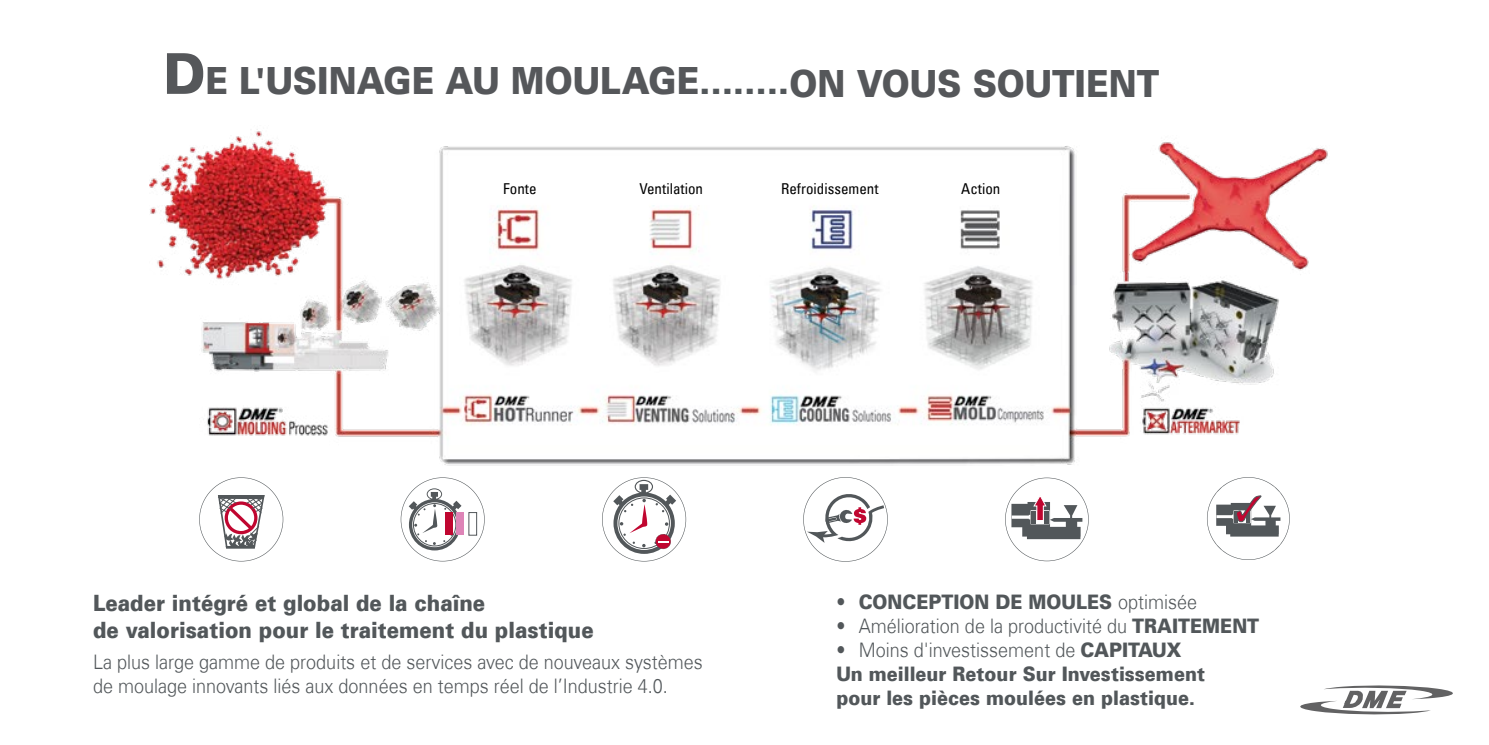
<style>
.page{position:relative;width:1489px;height:745px;background:#fff}
.page>*{position:absolute;margin:0;border:0;box-sizing:border-box;transform-origin:0 0}
.t1{font:900 37.5px "Univers Com 75";color:#55575a;scale:.9 1}
.t2{font:900 22.5px/27px "Univers Com 75";color:#52575a;scale:.9 1}
.t3{font:300 20px/24px "Univers Com 45";color:#52575a;scale:.9 1}
.t4{font:900 20px/24px "Univers Com 75";color:#52575a;scale:.9 1}
.t5{font:condensed 15px "Univers Com 57";color:#000}
.s1{font-size:56.25px}
.s2{color:#52575a}
.s3{font-family:"Univers Com 45";font-weight:300}
.s4{font-family:"Univers Com 75";font-weight:900}
</style>
<div class="page">
<svg style="left:1300px;top:685px;width:153px;height:29px"></svg>
<img style="left:149px;top:129px;width:1179px;height:337px">
<svg style="left:199px;top:477px;width:84px;height:84px"></svg>
<svg style="left:400px;top:477px;width:84px;height:84px"></svg>
<div style="left:469px;top:512px;width:7px;height:23px;background:#fff"></div>
<div style="left:468px;top:512px;width:9px;height:23px;border:1px solid #52575a"></div>
<div style="left:445px;top:512px;width:8px;height:23px;background:#c00630"></div>
<div style="left:456px;top:512px;width:8px;height:23px;background:#de84b7"></div>
<svg style="left:602px;top:477px;width:84px;height:84px"></svg>
<svg style="left:803px;top:477px;width:84px;height:84px"></svg>
<svg style="left:1005px;top:477px;width:83px;height:84px"></svg>
<svg style="left:1207px;top:477px;width:82px;height:82px"></svg>
<h1 class="t1" style="left:163px;top:57px;width:1108px"><span class="s1">D</span>E L'USINAGE AU MOULAGE<span class="s2">........</span> ON VOUS SOUTIENT</h1>
<p class="t5" style="left:503px;top:179px;width:35px">Fonte</p>
<p class="t5" style="left:639px;top:179px;width:65px">Ventilation</p>
<p class="t5" style="left:781px;top:179px;width:99px">Refroidissement</p>
<p class="t5" style="left:961px;top:179px;width:41px">Action</p>
<p class="t2" style="left:93px;top:588px;width:558px">Leader intégré et global de la chaîne<br>de valorisation pour le traitement du plastique</p>
<p class="t3" style="left:93px;top:649px;width:679px">La plus large gamme de produits et de services avec de nouveaux systèmes de moulage innovants liés aux données en temps réel de l’Industrie 4.0.</p>
<p class="t4" style="left:836px;top:589px;width:402px">• CONCEPTION DE MOULES <span class="s3">optimisée</span></p>
<p class="t3" style="left:836px;top:613px;width:471px">• Amélioration de la productivité du <span class="s4">TRAITEMENT</span></p>
<p class="t3" style="left:836px;top:637px;width:385px">• Moins d'investissement de <span class="s4">CAPITAUX</span></p>
<p class="t4" style="left:836px;top:661px;width:411px">Un meilleur Retour Sur Investissement pour les pièces moulées en plastique.</p>
</div>
